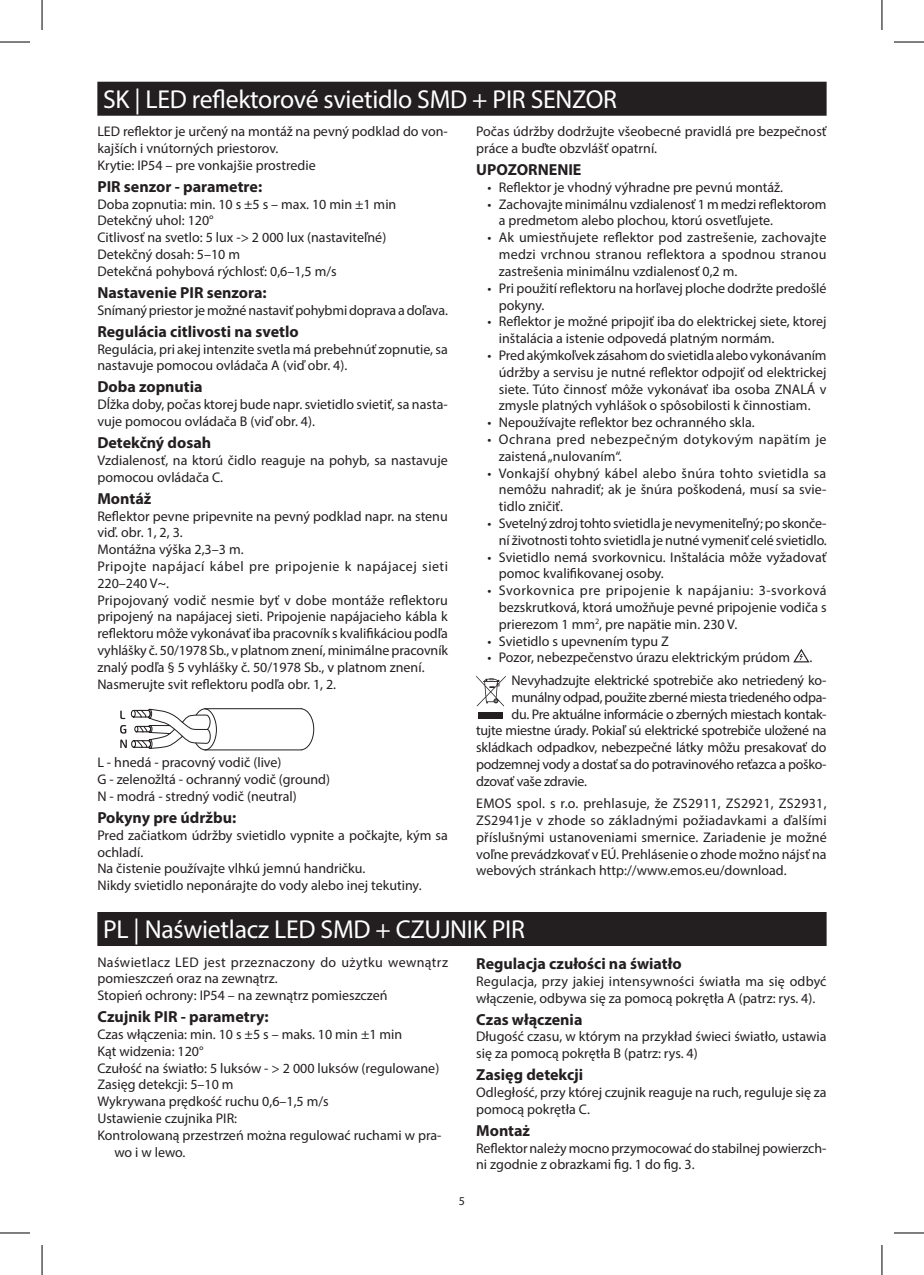
<style>
.page{position:relative;width:924px;height:1275px;background:#fff}
.page>*{position:absolute;margin:0;border:0;box-sizing:border-box;transform-origin:0 0}
.t1{font:26px "Myriad Pro";letter-spacing:-.01em;color:#fff}
.t2{font:700 16px "Myriad Pro";color:#231f20}
.t3{font:14px/16.8px "Myriad Pro";color:#231f20}
.t4{font:14px "Myriad Pro";letter-spacing:-.02em;color:#231f20}
.t5{font:14px/16.8px "Myriad Pro";letter-spacing:.03em;color:#231f20}
.t6{font:14px "Myriad Pro";letter-spacing:-.025em;color:#231f20}
.t7{font:12px "Myriad Pro";color:#231f20}
</style>
<div class="page">
<div style="left:97px;top:82px;width:729px;height:34px;background:#231f20"></div>
<svg style="left:120px;top:708px;width:194px;height:43px"></svg>
<svg style="left:793px;top:649px;width:16px;height:13px"></svg>
<svg style="left:476px;top:675px;width:29px;height:31px"></svg>
<div style="left:478px;top:712px;width:25px;height:6px;background:#231f20"></div>
<div style="left:97px;top:912px;width:729px;height:34px;background:#231f20"></div>
<hr style="left:0;top:42px;width:30px;height:1px;background:#000">
<hr style="left:893px;top:42px;width:30px;height:1px;background:#000">
<hr style="left:0;top:1232px;width:30px;height:1px;background:#000">
<hr style="left:893px;top:1232px;width:30px;height:1px;background:#000">
<hr style="left:42px;top:0;width:1px;height:30px;background:#000">
<hr style="left:42px;top:1245px;width:1px;height:30px;background:#000">
<hr style="left:881px;top:0;width:1px;height:30px;background:#000">
<hr style="left:881px;top:1245px;width:1px;height:30px;background:#000">
<h1 class="t1" style="left:103px;top:83px;width:515px">SK | LED reflektorové svietidlo SMD + PIR SENZOR</h1>
<p class="t3" style="left:97px;top:123px;width:352px">LED reflektor je určený na montáž na pevný podklad do von&shy;kajších i vnútorných priestorov.<br>Krytie: IP54 – pre vonkajšie prostredie</p>
<p class="t2" style="left:97px;top:176px;width:166px">PIR senzor - parametre:</p>
<p class="t3" style="left:97px;top:195px;width:300px">Doba zopnutia: min. 10 s ±5 s – max. 10 min ±1 min Detekčný uhol: 120°<br>Citlivosť na svetlo: 5 lux -&gt; 2 000 lux (nastaviteľné)<br>Detekčný dosah: 5–10 m<br>Detekčná pohybová rýchlosť: 0,6–1,5 m/s</p>
<p class="t2" style="left:97px;top:282px;width:171px">Nastavenie PIR senzora:</p>
<p class="t3" style="left:97px;top:301px;width:352px">Snímaný priestor je možné nastaviť pohybmi doprava a doľava.</p>
<p class="t2" style="left:97px;top:321px;width:203px">Regulácia citlivosti na svetlo</p>
<p class="t3" style="left:97px;top:340px;width:352px">Regulácia, pri akej intenzite svetla má prebehnúť zopnutie, sa nastavuje pomocou ovládača A (viď obr. 4).</p>
<p class="t2" style="left:97px;top:376px;width:107px">Doba zopnutia</p>
<p class="t3" style="left:97px;top:396px;width:352px">Dĺžka doby, počas ktorej bude napr. svietidlo svietiť, sa nasta&shy;vuje pomocou ovládača B (viď obr. 4).</p>
<p class="t2" style="left:97px;top:432px;width:115px">Detekčný dosah</p>
<p class="t3" style="left:97px;top:451px;width:352px">Vzdialenosť, na ktorú čidlo reaguje na pohyb, sa nastavuje pomocou ovládača C.</p>
<p class="t2" style="left:97px;top:488px;width:55px">Montáž</p>
<p class="t3" style="left:97px;top:507px;width:352px">Reflektor pevne pripevnite na pevný podklad napr. na stenu viď. obr. 1, 2, 3.<br>Montážna výška 2,3–3 m.<br>Pripojte napájací kábel pre pripojenie k napájacej sieti 220–240 V~.<br>Pripojovaný vodič nesmie byť v dobe montáže reflektoru pripojený na napájacej sieti. Pripojenie napájacieho kábla k reflektoru môže vykonávať iba pracovník s kvalifikáciou podľa vyhlášky č. 50/1978 Sb., v platnom znení, minimálne pracovník znalý podľa § 5 vyhlášky č. 50/1978 Sb., v platnom znení.<br>Nasmerujte svit reflektoru podľa obr. 1, 2.</p>
<p class="t3" style="left:476px;top:123px;width:352px">Počas údržby dodržujte všeobecné pravidlá pre bezpečnosť práce a buďte obzvlášť opatrní.</p>
<p class="t2" style="left:476px;top:159px;width:107px">UPOZORNENIE</p>
<p class="t3" style="left:487px;top:178px;width:297px">• Reflektor je vhodný výhradne pre pevnú montáž.</p>
<p class="t3" style="left:498px;top:195px;width:329px;text-indent:-11px">• Zachovajte minimálnu vzdialenosť 1 m medzi reflektorom a predmetom alebo plochou, ktorú osvetľujete.</p>
<p class="t3" style="left:498px;top:229px;width:329px;text-align:justify;text-indent:-11px">• Ak umiestňujete reflektor pod zastrešenie, zachovajte medzi vrchnou stranou reflektora a spodnou stranou zastrešenia minimálnu vzdialenosť 0,2 m.</p>
<p class="t3" style="left:498px;top:279px;width:329px;text-indent:-11px">• Pri použití reflektoru na horľavej ploche dodržte predošlé pokyny.</p>
<p class="t3" style="left:498px;top:313px;width:329px;text-indent:-11px">• Reflektor je možné pripojiť iba do elektrickej siete, ktorej inštalácia a istenie odpovedá platným normám.</p>
<p class="t3" style="left:498px;top:346px;width:329px;text-align:justify;text-indent:-11px">• Pred akýmkoľvek zásahom do svietidla alebo vykonávaním údržby a servisu je nutné reflektor odpojiť od elektrickej siete. Túto činnosť môže vykonávať iba osoba ZNALÁ v zmysle platných vyhlášok o spôsobilosti k činnostiam.</p>
<p class="t3" style="left:487px;top:414px;width:268px">• Nepoužívajte reflektor bez ochranného skla.</p>
<p class="t5" style="left:498px;top:430px;width:329px;text-indent:-11px">• Ochrana pred nebezpečným dotykovým napätím je zaistená „nulovaním“.</p>
<p class="t3" style="left:498px;top:464px;width:329px;text-align:justify;text-indent:-11px">• Vonkajší ohybný kábel alebo šnúra tohto svietidla sa nemôžu nahradiť; ak je šnúra poškodená, musí sa svie&shy;tidlo zničiť.</p>
<p class="t3" style="left:487px;top:514px;width:340px;text-align:right">• Svetelný zdroj tohto svietidla je nevymeniteľný; po skonče&shy;ní životnosti tohto svietidla je nutné vymeniť celé svietidlo.</p>
<p class="t3" style="left:498px;top:548px;width:329px;text-indent:-11px">• Svietidlo nemá svorkovnicu. Inštalácia môže vyžadovať pomoc kvalifikovanej osoby.</p>
<p class="t3" style="left:498px;top:582px;width:329px;text-align:justify;text-indent:-11px">• Svorkovnica pre pripojenie k napájaniu: 3-svorková bezskrutková, ktorá umožňuje pevné pripojenie vodiča s prierezom 1 mm<sup>2</sup>, pre napätie min. 230 V.</p>
<p class="t3" style="left:487px;top:632px;width:183px">• Svietidlo s upevnením typu Z</p>
<p class="t3" style="left:487px;top:649px;width:304px">• Pozor, nebezpečenstvo úrazu elektrickým prúdom</p>
<p class="t3" style="left:511px;top:646px;width:316px;line-height:22.4px;text-indent:298px">.<br>Nevyhadzujte elektrické spotrebiče ako netriedený ko-</p>
<p class="t4" style="left:511px;top:688px;width:316px">munálny odpad, použite zberné miesta triedeného odpa-</p>
<p class="t4" style="left:511px;top:705px;width:316px">du. Pre aktuálne informácie o zberných miestach kontak-</p>
<p class="t4" style="left:476px;top:722px;width:352px">tujte miestne úrady. Pokiaľ sú elektrické spotrebiče uložené na</p>
<p class="t3" style="left:476px;top:739px;width:352px">skládkach odpadkov, nebezpečné látky môžu presakovať do</p>
<p class="t4" style="left:476px;top:755px;width:352px">podzemnej vody a dostať sa do potravinového reťazca a poško-</p>
<p class="t6" style="left:476px;top:772px;width:112px">dzovať vaše zdravie.</p>
<p class="t3" style="left:476px;top:795px;width:352px;text-align:justify">EMOS spol. s r.o. prehlasuje, že ZS2911, ZS2921, ZS2931, ZS2941je v zhode so základnými požiadavkami a ďalšími příslušnými ustanoveniami smernice. Zariadenie je možné voľne prevádzkovať v EÚ. Prehlásenie o zhode možno nájsť na webových stránkach http://www.emos.eu/download.</p>
<p class="t3" style="left:97px;top:754px;width:234px">L - hnedá - pracovný vodič (live)<br>G - zelenožltá - ochranný vodič (ground)<br>N - modrá - stredný vodič (neutral)</p>
<p class="t2" style="left:97px;top:807px;width:140px">Pokyny pre údržbu:</p>
<p class="t3" style="left:97px;top:826px;width:352px">Pred začiatkom údržby svietidlo vypnite a počkajte, kým sa ochladí.<br>Na čistenie používajte vlhkú jemnú handričku.<br>Nikdy svietidlo neponárajte do vody alebo inej tekutiny.</p>
<h1 class="t1" style="left:103px;top:913px;width:423px">PL | Naświetlacz LED SMD + CZUJNIK PIR</h1>
<p class="t3" style="left:97px;top:953px;width:352px">Naświetlacz LED jest przeznaczony do użytku wewnątrz pomieszczeń oraz na zewnątrz.<br>Stopień ochrony: IP54 – na zewnątrz pomieszczeń</p>
<p class="t2" style="left:97px;top:1006px;width:173px">Czujnik PIR - parametry:</p>
<p class="t3" style="left:97px;top:1025px;width:306px">Czas włączenia: min. 10 s ±5 s – maks. 10 min ±1 min</p>
<p class="t3" style="left:97px;top:1042px;width:108px">Kąt widzenia: 120°</p>
<p class="t3" style="left:97px;top:1059px;width:343px">Czułość na światło: 5 luksów - &gt; 2 000 luksów (regulowane)</p>
<p class="t3" style="left:97px;top:1076px;width:138px">Zasięg detekcji: 5–10 m</p>
<p class="t3" style="left:97px;top:1092px;width:233px">Wykrywana prędkość ruchu 0,6–1,5 m/s</p>
<p class="t3" style="left:97px;top:1109px;width:141px">Ustawienie czujnika PIR:</p>
<p class="t3" style="left:97px;top:1126px;width:345px">Kontrolowaną przestrzeń można regulować ruchami w pra-</p>
<p class="t3" style="left:114px;top:1143px;width:73px">wo i w lewo.</p>
<p class="t2" style="left:476px;top:953px;width:207px">Regulacja czułości na światło</p>
<p class="t3" style="left:476px;top:972px;width:352px">Regulacja, przy jakiej intensywności światła ma się odbyć włączenie, odbywa się za pomocą pokrętła A (patrz: rys. 4).</p>
<p class="t2" style="left:476px;top:1008px;width:108px">Czas włączenia</p>
<p class="t3" style="left:476px;top:1028px;width:352px">Długość czasu, w którym na przykład świeci światło, ustawia się za pomocą pokrętła B (patrz: rys. 4)</p>
<p class="t2" style="left:476px;top:1064px;width:109px">Zasięg detekcji</p>
<p class="t3" style="left:476px;top:1083px;width:352px">Odległość, przy której czujnik reaguje na ruch, reguluje się za pomocą pokrętła C.</p>
<p class="t2" style="left:476px;top:1120px;width:55px">Montaż</p>
<p class="t3" style="left:476px;top:1139px;width:351px">Reflektor należy mocno przymocować do stabilnej powierzch&shy;ni zgodnie z obrazkami fig. 1 do fig. 3.</p>
<p class="t7" style="left:458px;top:1193px;width:8px">5</p>
</div>
